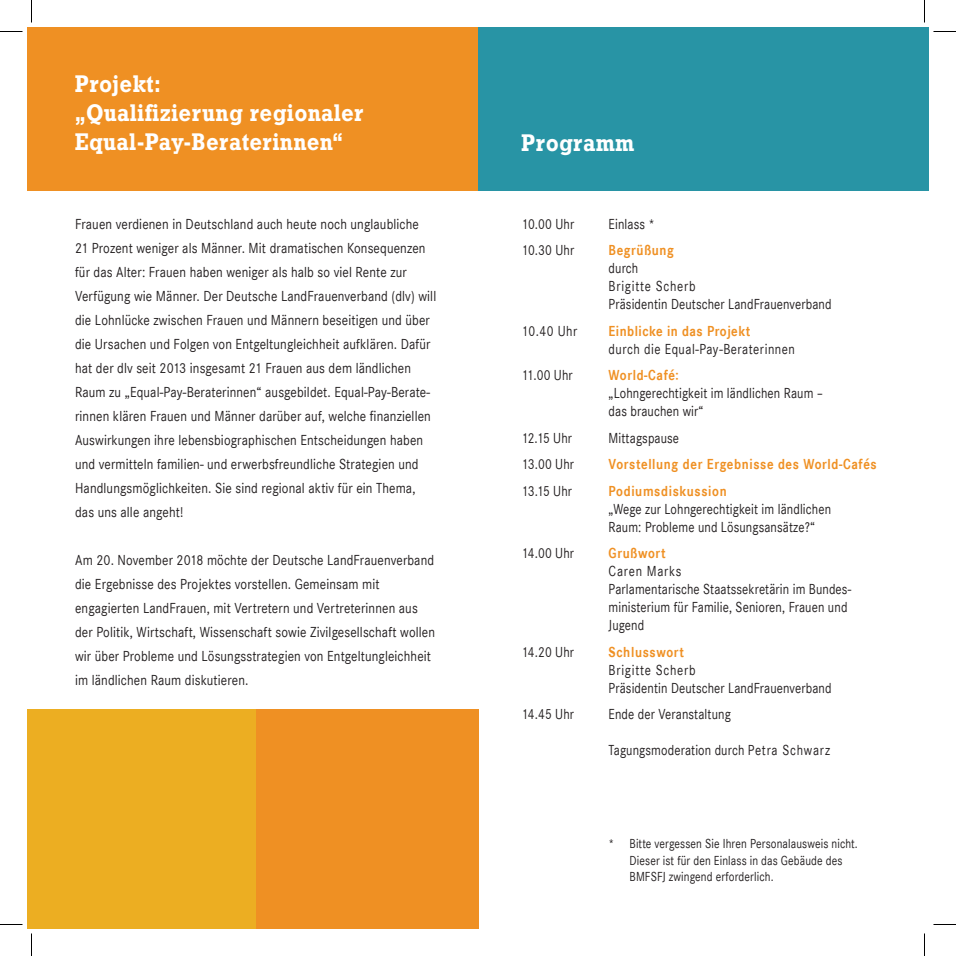
<style>
.page{position:relative;width:956px;height:956px;background:#fff}
.page>*{position:absolute;margin:0;border:0;box-sizing:border-box;transform-origin:0 0}
.t1{font:24px "Geometric Slab 712 BT Bold A";letter-spacing:.04em;color:#fff;scale:.9 1}
.t2{font:15px/24px "Corporate S";letter-spacing:.01em;color:#231f20;scale:.88 1}
.t3{font:15px/18px "Corporate S";letter-spacing:.01em;color:#231f20;scale:.85 1}
.t4{font:700 15px "Corporate S";letter-spacing:.05em;color:#ef9023;scale:.85 1}
.t5{font:15px "Corporate S";letter-spacing:.06em;color:#231f20;scale:.85 1}
.t6{font:15px "Corporate S";letter-spacing:.04em;color:#231f20;scale:.85 1}
.t7{font:13.5px "Corporate S";letter-spacing:.01em;color:#231f20;scale:.85 1}
</style>
<div class="page">
<div style="left:27px;top:27px;width:451px;height:164px;background:#ef9023"></div>
<div style="left:478px;top:27px;width:451px;height:164px;background:#2894a5"></div>
<div style="left:256px;top:709px;width:223px;height:220px;background:#ef9023"></div>
<div style="left:27px;top:709px;width:229px;height:220px;background:#ecae22"></div>
<svg style="left:0;top:31px;width:22px;height:1px"></svg>
<svg style="left:933px;top:31px;width:23px;height:1px"></svg>
<svg style="left:0;top:924px;width:22px;height:1px"></svg>
<svg style="left:933px;top:924px;width:23px;height:1px"></svg>
<svg style="left:31px;top:0;width:1px;height:23px"></svg>
<svg style="left:31px;top:933px;width:1px;height:23px"></svg>
<svg style="left:924px;top:0;width:1px;height:23px"></svg>
<svg style="left:924px;top:933px;width:1px;height:23px"></svg>
<p class="t1" style="left:75px;top:69px;width:96px">Projekt:</p>
<p class="t1" style="left:75px;top:98px;width:322px">„Qualifizierung regionaler</p>
<p class="t1" style="left:75px;top:127px;width:299px">Equal-Pay-Beraterinnen“</p>
<p class="t2" style="left:75px;top:212px;width:412px">Frauen verdienen in Deutschland auch heute noch unglaubliche<br>21 Prozent weniger als Männer. Mit dramatischen Konsequenzen für das Alter: Frauen haben weniger als halb so viel Rente zur Verfügung wie Männer. Der Deutsche LandFrauenverband (dlv) will die Lohnlücke zwischen Frauen und Männern beseitigen und über die Ursachen und Folgen von Entgeltungleichheit aufklären. Dafür hat der dlv seit 2013 insgesamt 21 Frauen aus dem ländlichen Raum zu „Equal-Pay-Beraterinnen“ ausgebildet. Equal-Pay-Berate&shy;rinnen klären Frauen und Männer darüber auf, welche finanziellen Auswirkungen ihre lebensbiographischen Entscheidungen haben und vermitteln familien- und erwerbsfreundliche Strategien und Handlungsmöglichkeiten. Sie sind regional aktiv für ein Thema, das uns alle angeht!</p>
<p class="t2" style="left:75px;top:548px;width:411px">Am 20. November 2018 möchte der Deutsche LandFrauenverband die Ergebnisse des Projektes vorstellen. Gemeinsam mit engagierten LandFrauen, mit Vertretern und Vertreterinnen aus der Politik, Wirtschaft, Wissenschaft sowie Zivilgesellschaft wollen wir über Probleme und Lösungsstrategien von Entgeltungleichheit im ländlichen Raum diskutieren.</p>
<p class="t1" style="left:522px;top:128px;width:127px">Programm</p>
<p class="t3" style="left:522px;top:215px;width:63px">10.00 Uhr</p>
<p class="t3" style="left:609px;top:215px;width:56px">Einlass *</p>
<p class="t3" style="left:522px;top:241px;width:63px">10.30 Uhr</p>
<p class="t4" style="left:609px;top:242px;width:78px">Begrüßung</p>
<p class="t3" style="left:609px;top:259px;width:36px">durch</p>
<p class="t5" style="left:609px;top:278px;width:104px">Brigitte Scherb</p>
<p class="t3" style="left:609px;top:295px;width:264px">Präsidentin Deutscher LandFrauenverband</p>
<p class="t3" style="left:522px;top:322px;width:67px">10.40 Uhr</p>
<p class="t4" style="left:609px;top:322px;width:168px">Einblicke in das Projekt</p>
<p class="t6" style="left:609px;top:340px;width:221px">durch die Equal-Pay-Beraterinnen</p>
<p class="t3" style="left:522px;top:366px;width:62px">11.00 Uhr</p>
<p class="t4" style="left:609px;top:367px;width:84px">World-Café:</p>
<p class="t3" style="left:609px;top:384px;width:254px">„Lohngerechtigkeit im ländlichen Raum –</p>
<p class="t3" style="left:609px;top:402px;width:113px">das brauchen wir“</p>
<p class="t3" style="left:522px;top:429px;width:61px">12.15 Uhr</p>
<p class="t3" style="left:609px;top:429px;width:85px">Mittagspause</p>
<p class="t3" style="left:522px;top:455px;width:63px">13.00 Uhr</p>
<p class="t4" style="left:609px;top:456px;width:317px">Vorstellung der Ergebnisse des World-Cafés</p>
<p class="t3" style="left:522px;top:482px;width:61px">13.15 Uhr</p>
<p class="t4" style="left:609px;top:482px;width:140px">Podiumsdiskussion</p>
<p class="t3" style="left:609px;top:500px;width:263px">„Wege zur Lohngerechtigkeit im ländlichen<br>Raum: Probleme und Lösungsansätze?“</p>
<p class="t3" style="left:522px;top:544px;width:63px">14.00 Uhr</p>
<p class="t4" style="left:609px;top:545px;width:69px">Grußwort</p>
<p class="t5" style="left:609px;top:563px;width:87px">Caren Marks</p>
<p class="t3" style="left:609px;top:580px;width:287px">Parlamentarische Staatssekretärin im Bundes-</p>
<p class="t3" style="left:609px;top:598px;width:283px">ministerium für Familie, Senioren, Frauen und<br>Jugend</p>
<p class="t3" style="left:522px;top:643px;width:63px">14.20 Uhr</p>
<p class="t4" style="left:609px;top:643px;width:90px">Schlusswort</p>
<p class="t5" style="left:609px;top:661px;width:104px">Brigitte Scherb</p>
<p class="t3" style="left:609px;top:679px;width:264px">Präsidentin Deutscher LandFrauenverband</p>
<p class="t3" style="left:522px;top:705px;width:63px">14.45 Uhr</p>
<p class="t3" style="left:609px;top:705px;width:145px">Ende der Veranstaltung</p>
<p class="t3" style="left:609px;top:741px;width:262px">Tagungsmoderation durch Petra Schwarz</p>
<p class="t7" style="left:609px;top:836px;width:295px">* Bitte vergessen Sie Ihren Personalausweis nicht.</p>
<p class="t7" style="left:630px;top:853px;width:252px">Dieser ist für den Einlass in das Gebäude des</p>
<p class="t7" style="left:630px;top:869px;width:171px">BMFSFJ zwingend erforderlich.</p>
</div>
